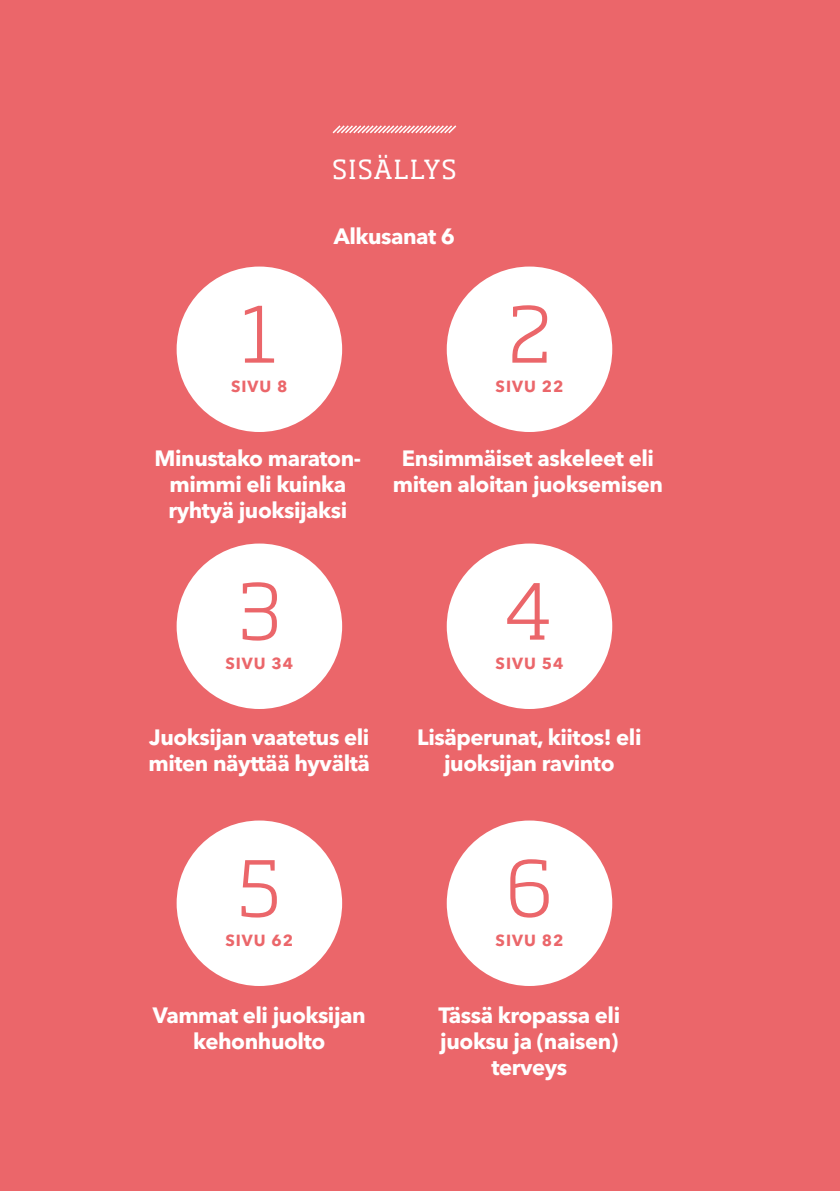
<style>
.page{position:relative;width:840px;height:1191px;background:#fff}
.page>*{position:absolute;margin:0;border:0;box-sizing:border-box;transform-origin:0 0}
.t1{font:300 76px "Soho Pro";color:#eb666a}
.t2{font:26px "Soho Pro";letter-spacing:.045em;color:#fff}
.t3{font:700 22px/26px "Avenir Next LT Pro";letter-spacing:-.02em;color:#fff;text-align:center}
.t4{font:700 16px "Avenir Next LT Pro";letter-spacing:.06em;color:#eb666a}
</style>
<div class="page">
<div style="left:0;top:0;width:839px;height:1191px;background:#eb666a"></div>
<svg style="left:332px;top:125px;width:125px;height:9px"></svg>
<div style="left:176px;top:266px;width:166px;height:166px;background:#fff;border-radius:50%"></div>
<div style="left:446px;top:266px;width:166px;height:166px;background:#fff;border-radius:50%"></div>
<div style="left:176px;top:543px;width:166px;height:166px;background:#fff;border-radius:50%"></div>
<div style="left:446px;top:543px;width:166px;height:166px;background:#fff;border-radius:50%"></div>
<div style="left:176px;top:820px;width:166px;height:166px;background:#fff;border-radius:50%"></div>
<div style="left:446px;top:820px;width:166px;height:166px;background:#fff;border-radius:50%"></div>
<p class="t2" style="left:332px;top:151px;width:126px">SISÄLLYS</p>
<h1 class="t1" style="left:241px;top:276px;width:38px">1</h1>
<p class="t4" style="left:231px;top:376px;width:58px">SIVU 8</p>
<p class="t3" style="left:334px;top:223px;width:123px">Alkusanat 6</p>
<h1 class="t1" style="left:507px;top:276px;width:45px">2</h1>
<p class="t4" style="left:495px;top:376px;width:69px">SIVU 22</p>
<p class="t3" style="left:154px;top:445px;width:208px">Minustako maraton&shy;mimmi eli kuinka ryhtyä juoksijaksi</p>
<h1 class="t1" style="left:237px;top:553px;width:45px">3</h1>
<p class="t4" style="left:225px;top:653px;width:69px">SIVU 34</p>
<p class="t3" style="left:148px;top:724px;width:223px;text-align:left">Juoksijan vaatetus eli miten näyttää hyvältä</p>
<p class="t3" style="left:392px;top:445px;width:272px">Ensimmäiset askeleet eli miten aloitan juoksemisen</p>
<h1 class="t1" style="left:504px;top:553px;width:49px">4</h1>
<p class="t4" style="left:495px;top:653px;width:69px">SIVU 54</p>
<p class="t3" style="left:417px;top:724px;width:226px">Lisäperunat, kiitos! eli juoksijan ravinto</p>
<h1 class="t1" style="left:237px;top:829px;width:45px">5</h1>
<p class="t4" style="left:225px;top:930px;width:69px">SIVU 62</p>
<p class="t3" style="left:153px;top:1002px;width:214px">Vammat eli juoksijan kehonhuolto</p>
<h1 class="t1" style="left:506px;top:829px;width:48px">6</h1>
<p class="t4" style="left:495px;top:930px;width:69px">SIVU 82</p>
<p class="t3" style="left:438px;top:1002px;width:183px">Tässä kropassa eli juoksu ja (naisen) terveys</p>
</div>
